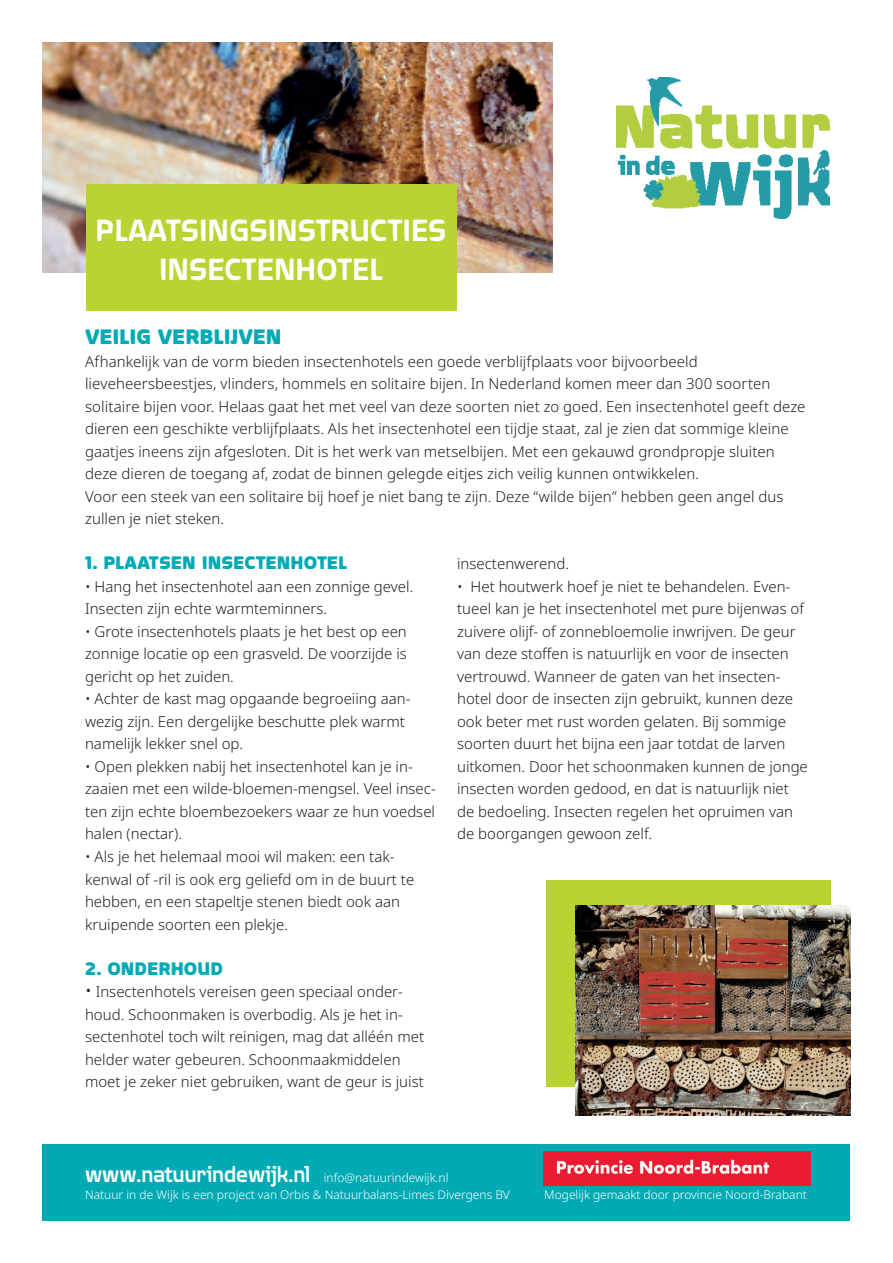
<style>
.page{position:relative;width:893px;height:1263px;background:#fff}
.page>*{position:absolute;margin:0;border:0;box-sizing:border-box;transform-origin:0 0}
.t1{font:500 33px/39.6px "Quagmire";color:#fff;text-align:center}
.t2{font:700 22.5px "Quagmire";letter-spacing:-.005em;color:#00aab4}
.t3{font:700 19.5px "Quagmire";color:#00aab4}
.t4{font:300 15px/22.5px "Noto Sans";color:#231f20}
.t5{font:300 12px/17.4px "Noto Sans";color:#fff}
.s1{font-size:18px}
.s2{font-family:"Quagmire";font-weight:500;font-size:22.5px}
</style>
<div class="page">
<img style="left:43px;top:43px;width:510px;height:229px">
<img style="left:617px;top:77px;width:212px;height:141px">
<div style="left:86px;top:184px;width:370px;height:126px;background:#b8d432"></div>
<div style="left:546px;top:881px;width:285px;height:206px;background:#b8d432"></div>
<img style="left:576px;top:905px;width:274px;height:211px">
<div style="left:43px;top:1144px;width:807px;height:76px;background:#00aab4"></div>
<img style="left:543px;top:1151px;width:268px;height:35px">
<h1 class="t1" style="left:96px;top:208px;width:352px">PLAATSINGSINSTRUCTIES<br>INSECTENHOTEL</h1>
<h2 class="t2" style="left:85px;top:322px;width:198px">VEILIG VERBLIJVEN</h2>
<p class="t4" style="left:85px;top:351px;width:722px">Afhankelijk van de vorm bieden insectenhotels een goede verblijfplaats voor bijvoorbeeld lieveheersbeestjes, vlinders, hommels en solitaire bijen. In Nederland komen meer dan 300 soorten solitaire bijen voor. Helaas gaat het met veel van deze soorten niet zo goed. Een insectenhotel geeft deze dieren een geschikte verblijfplaats. Als het insectenhotel een tijdje staat, zal je zien dat sommige kleine gaatjes ineens zijn afgesloten. Dit is het werk van metselbijen. Met een gekauwd grondpropje sluiten deze dieren de toegang af, zodat de binnen gelegde eitjes zich veilig kunnen ontwikkelen.<br>Voor een steek van een solitaire bij hoef je niet bang te zijn. Deze “wilde bijen” hebben geen angel dus zullen je niet steken.</p>
<h3 class="t3" style="left:85px;top:550px;width:264px">1. PLAATSEN INSECTENHOTEL</h3>
<p class="t4" style="left:85px;top:576px;width:330px">• Hang het insectenhotel aan een zonnige gevel.<br>Insecten zijn echte warmteminners.</p>
<p class="t4" style="left:85px;top:621px;width:323px;text-align:justify">• Grote insectenhotels plaats je het best op een zonnige locatie op een grasveld. De voorzijde is gericht op het zuiden.</p>
<p class="t4" style="left:85px;top:688px;width:327px">• Achter de kast mag opgaande begroeiing aan&shy;wezig zijn. Een dergelijke beschutte plek warmt namelijk lekker snel op.</p>
<p class="t4" style="left:85px;top:756px;width:352px">• Open plekken nabij het insectenhotel kan je in&shy;zaaien met een wilde-bloemen-mengsel. Veel insec&shy;ten zijn echte bloembezoekers waar ze hun voedsel halen (nectar).</p>
<p class="t4" style="left:85px;top:846px;width:331px">• Als je het helemaal mooi wil maken: een tak&shy;kenwal of -ril is ook erg geliefd om in de buurt te hebben, en een stapeltje stenen biedt ook aan kruipende soorten een plekje.</p>
<h3 class="t3" style="left:85px;top:955px;width:139px">2. ONDERHOUD</h3>
<p class="t4" style="left:85px;top:981px;width:341px"><span class="s1">•</span> Insectenhotels vereisen geen speciaal onder&shy;houd. Schoonmaken is overbodig. Als je het in&shy;sectenhotel toch wilt reinigen, mag dat alléén met helder water gebeuren. Schoonmaakmiddelen moet je zeker niet gebruiken, want de geur is juist</p>
<p class="t4" style="left:457px;top:553px;width:113px">insectenwerend.</p>
<p class="t4" style="left:457px;top:576px;width:352px">• Het houtwerk hoef je niet te behandelen. Even&shy;tueel kan je het insectenhotel met pure bijenwas of zuivere olijf- of zonnebloemolie inwrijven. De geur van deze stoffen is natuurlijk en voor de insecten vertrouwd. Wanneer de gaten van het insecten&shy;hotel door de insecten zijn gebruikt, kunnen deze ook beter met rust worden gelaten. Bij sommige soorten duurt het bijna een jaar totdat de larven uitkomen. Door het schoonmaken kunnen de jonge insecten worden gedood, en dat is natuurlijk niet de bedoeling. Insecten regelen het opruimen van de boorgangen gewoon zelf.</p>
<p class="t5" style="left:85px;top:1169px;width:426px"><span class="s2">www.natuurindewijk.nl</span> info@natuurindewijk.nl<br>Natuur in de Wijk is een project van Orbis &amp; Natuurbalans-Limes Divergens BV</p>
<p class="t5" style="left:544px;top:1186px;width:264px">Mogelijk gemaakt door provincie Noord-Brabant</p>
</div>
